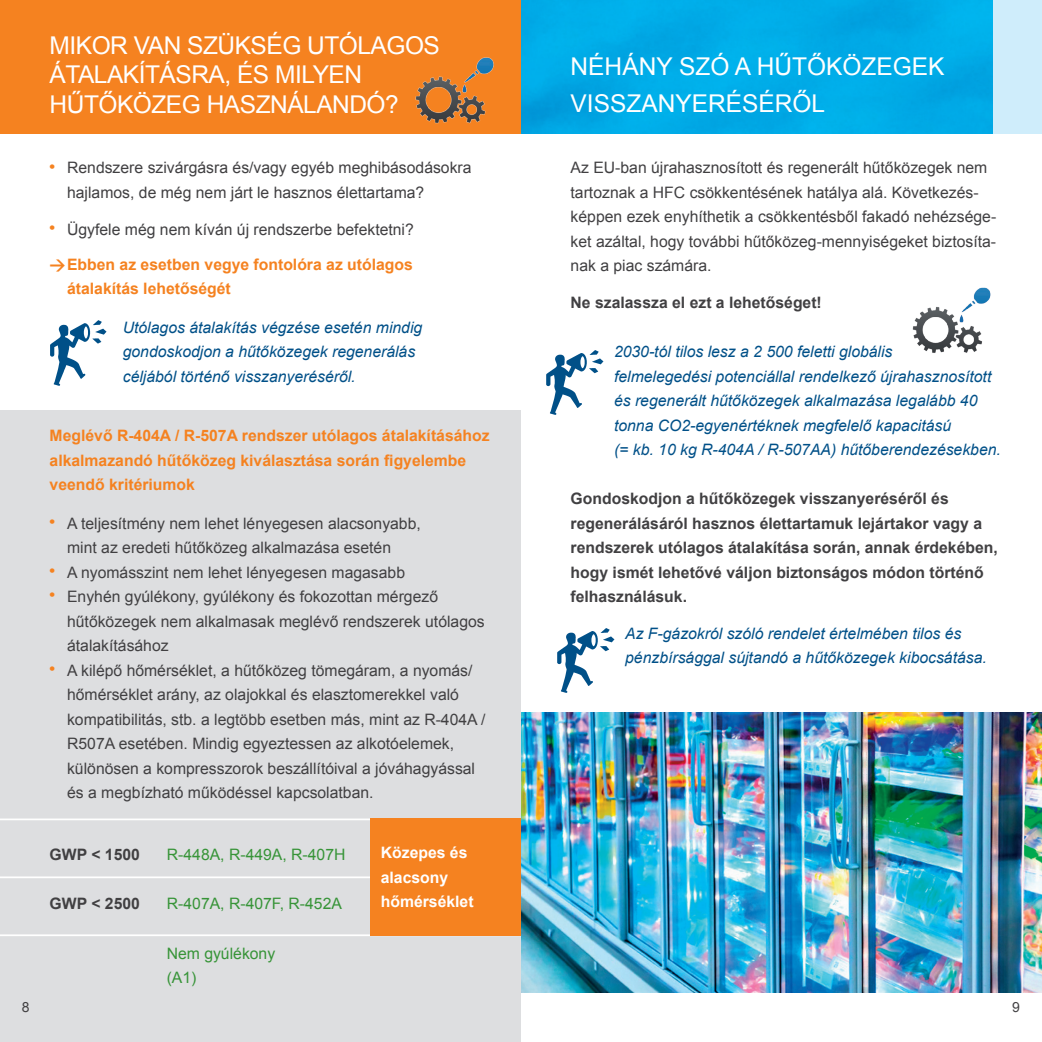
<style>
.page{position:relative;width:1042px;height:1042px;background:#fff}
.page>*{position:absolute;margin:0;border:0;box-sizing:border-box;transform-origin:0 0}
.t1{font:24.5px/29.4px "Arial";letter-spacing:-.02em;color:#fff}
.t2{font:24.5px/36.8px "Arial";color:#fff}
.t3{font:15.75px/24.5px "Arial";color:#414042}
.t4{font:italic 15.75px/24.5px "Arial";color:#005088}
.t5{font:700 15.75px/24.5px "Arial";color:#414042}
.t6{font:700 15.75px/24.5px "Arial";color:#f58220}
.t7{font:15.75px/24.5px "Arial";color:#379438}
.t8{font:700 15.75px/24.5px "Arial";color:#fff}
.t9{font:14px "Arial";color:#414042}
.s1{font-weight:700;color:#f58220}
.s2{font-family:"DIN"}
</style>
<div class="page">
<div style="left:0;top:0;width:1042px;height:134px;background:#cfedfb"></div>
<div style="left:0;top:410px;width:521px;height:632px;background:#dddee0"></div>
<img style="left:50px;top:320px;width:57px;height:66px">
<div style="left:0;top:0;width:521px;height:134px;background:#f58220"></div>
<hr style="left:0;top:876px;width:391px;height:2px;background:#fff">
<hr style="left:0;top:818px;width:391px;height:2px;background:#fff">
<hr style="left:0;top:934px;width:521px;height:2px;background:#fff">
<div style="left:371px;top:818px;width:150px;height:118px;background:#f58220"></div>
<img style="left:521px;top:0;width:471px;height:134px">
<img style="left:546px;top:350px;width:58px;height:65px">
<img style="left:557px;top:628px;width:58px;height:65px">
<img style="left:521px;top:712px;width:521px;height:280px">
<img style="left:912px;top:287px;width:79px;height:66px">
<img style="left:415px;top:57px;width:79px;height:67px">
<h1 class="t1" style="left:50px;top:31px;width:392px">MIKOR VAN SZÜKSÉG UTÓLAGOS<br>ÁTALAKÍTÁSRA, ÉS MILYEN<br>HŰTŐKÖZEG HASZNÁLANDÓ?</h1>
<p class="t3" style="left:67px;top:156px;width:406px;text-indent:-17px"><span class="s1">•</span> Rendszere szivárgásra és/vagy egyéb meghibásodásokra hajlamos, de még nem járt le hasznos élettartama?</p>
<p class="t3" style="left:50px;top:217px;width:366px"><span class="s1">•</span> Ügyfele még nem kíván új rendszerbe befektetni?</p>
<p class="t6" style="left:67px;top:252px;width:347px;text-indent:-17px"><span class="s2">&gt;</span>Ebben az esetben vegye fontolóra az utólagos átalakítás lehetőségét</p>
<p class="t4" style="left:123px;top:315px;width:301px">Utólagos átalakítás végzése esetén mindig gondoskodjon a hűtőközegek regenerálás céljából történő visszanyeréséről.</p>
<p class="t6" style="left:50px;top:424px;width:441px">Meglévő R-404A / R-507A rendszer utólagos átalakításához alkalmazandó hűtőközeg kiválasztása során figyelembe veendő kritériumok</p>
<p class="t3" style="left:67px;top:511px;width:355px;text-indent:-17px"><span class="s1">•</span> A teljesítmény nem lehet lényegesen alacsonyabb, mint az eredeti hűtőközeg alkalmazása esetén</p>
<p class="t3" style="left:50px;top:560px;width:357px"><span class="s1">•</span> A nyomásszint nem lehet lényegesen magasabb</p>
<p class="t3" style="left:67px;top:584px;width:419px;text-indent:-17px"><span class="s1">•</span> Enyhén gyúlékony, gyúlékony és fokozottan mérgező hűtőközegek nem alkalmasak meglévő rendszerek utólagos átalakításához</p>
<p class="t3" style="left:67px;top:658px;width:420px;text-indent:-17px"><span class="s1">•</span> A kilépő hőmérséklet, a hűtőközeg tömegáram, a nyomás/ hőmérséklet arány, az olajokkal és elasztomerekkel való kompatibilitás, stb. a legtöbb esetben más, mint az R-404A / R507A esetében. Mindig egyeztessen az alkotóelemek, különösen a kompresszorok beszállítóival a jóváhagyással és a megbízható működéssel kapcsolatban.</p>
<p class="t5" style="left:50px;top:842px;width:92px">GWP &lt; 1500</p>
<p class="t7" style="left:167px;top:842px;width:180px">R-448A, R-449A, R-407H</p>
<p class="t5" style="left:50px;top:891px;width:92px">GWP &lt; 2500</p>
<p class="t7" style="left:167px;top:891px;width:177px">R-407A, R-407F, R-452A</p>
<p class="t7" style="left:167px;top:941px;width:110px">Nem gyúlékony (A1)</p>
<p class="t8" style="left:381px;top:841px;width:94px">Közepes és alacsony hőmérséklet</p>
<h1 class="t2" style="left:570px;top:49px;width:375px">NÉHÁNY SZÓ A HŰTŐKÖZEGEK<br>VISSZANYERÉSÉRŐL</h1>
<p class="t3" style="left:570px;top:156px;width:427px">Az EU-ban újrahasznosított és regenerált hűtőközegek nem tartoznak a HFC csökkentésének hatálya alá. Következés&shy;képpen ezek enyhíthetik a csökkentésből fakadó nehézsége&shy;ket azáltal, hogy további hűtőközeg-mennyiségeket biztosíta&shy;nak a piac számára.</p>
<p class="t5" style="left:570px;top:291px;width:253px">Ne szalassza el ezt a lehetőséget!</p>
<p class="t4" style="left:614px;top:339px;width:388px">2030-tól tilos lesz a 2 500 feletti globális<br>felmelegedési potenciállal rendelkező újrahasznosított és regenerált hűtőközegek alkalmazása legalább 40 tonna CO2-egyenértéknek megfelelő kapacitású<br>(= kb. 10 kg R-404A / R-507AA) hűtőberendezésekben.</p>
<p class="t5" style="left:570px;top:487px;width:429px">Gondoskodjon a hűtőközegek visszanyeréséről és regenerálásáról hasznos élettartamuk lejártakor vagy a rendszerek utólagos átalakítása során, annak érdekében, hogy ismét lehetővé váljon biztonságos módon történő felhasználásuk.</p>
<p class="t4" style="left:625px;top:621px;width:363px">Az F-gázokról szóló rendelet értelmében tilos és pénzbírsággal sújtandó a hűtőközegek kibocsátása.</p>
<p class="t9" style="left:22px;top:998px;width:9px">8</p>
<p class="t9" style="left:1012px;top:998px;width:9px">9</p>
</div>
